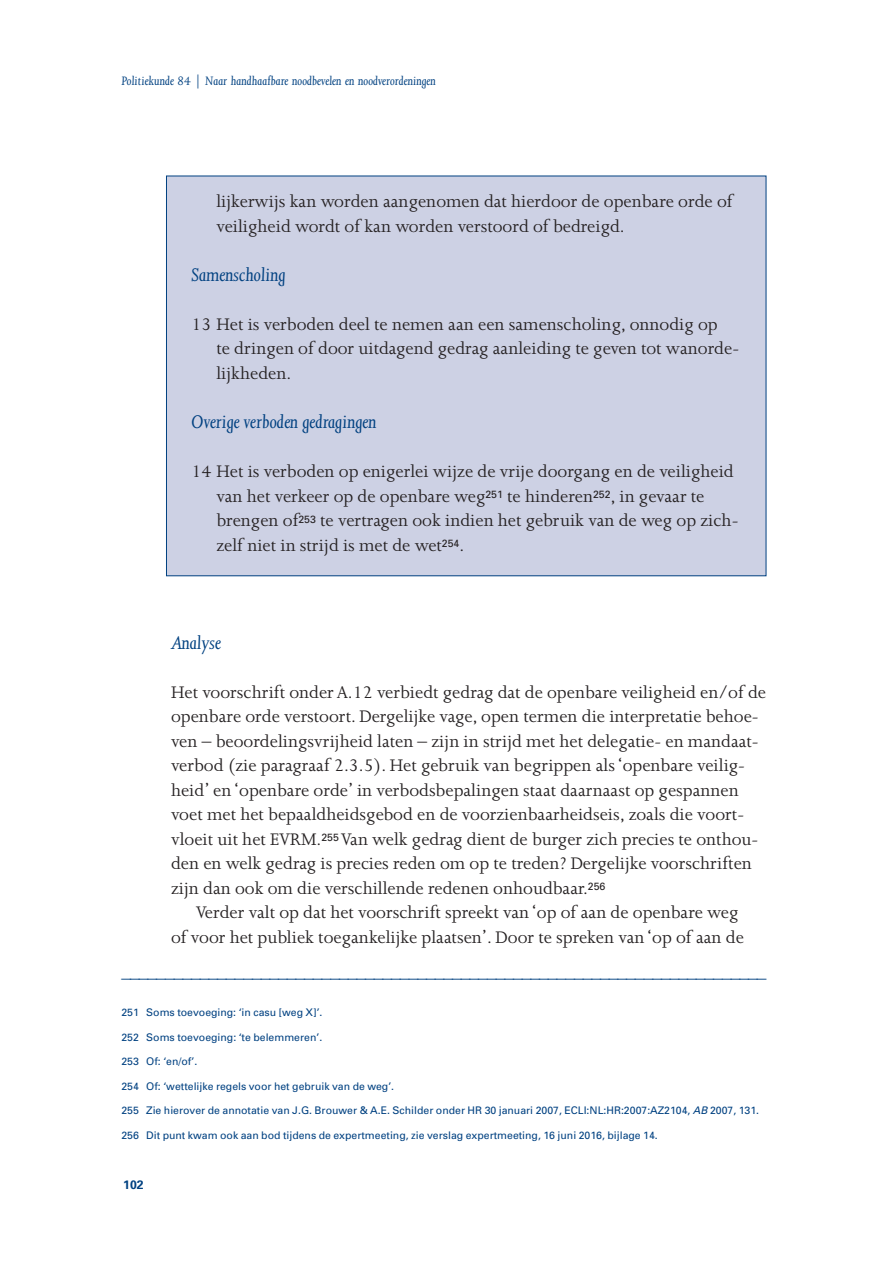
<style>
.page{position:relative;width:888px;height:1261px;background:#fff}
.page>*{position:absolute;margin:0;border:0;box-sizing:border-box;transform-origin:0 0}
.t1{font:italic 21px "Joanna";color:#014181}
.t2{font:19.25px/24.5px "Joanna";color:#231f20}
.t3{font:19.25px "Joanna";color:#014181}
.t4{font:italic 14px "Joanna";color:#014181}
.t5{font:700 12.25px "Univers";color:#014181}
.t6{font:10.5px "Univers";color:#014181}
.s1{font-style:italic}
</style>
<div class="page">
<div style="left:167px;top:176px;width:599px;height:399px;background:#cdd1e4"></div>
<p class="t4" style="left:121px;top:76px;width:316px">Politiekunde 84 | Naar handhaafbare noodbevelen en noodverordeningen</p>
<p class="t2" style="left:216px;top:191px;width:518px">lijkerwijs kan worden aangenomen dat hierdoor de openbare orde of veiligheid wordt of kan worden verstoord of bedreigd.</p>
<p class="t1" style="left:192px;top:267px;width:96px">Samenscholing</p>
<p class="t2" style="left:216px;top:314px;width:524px;text-indent:-25px">13 Het is verboden deel te nemen aan een samenscholing, onnodig op<br>te dringen of door uitdagend gedrag aanleiding te geven tot wanorde&shy;lijkheden.</p>
<p class="t1" style="left:192px;top:414px;width:186px">Overige verboden gedragingen</p>
<p class="t2" style="left:216px;top:461px;width:524px;text-indent:-25px">14 Het is verboden op enigerlei wijze de vrije doorgang en de veiligheid van het verkeer op de openbare weg<sup>251</sup> te hinderen<sup>252</sup>, in gevaar te brengen of<sup>253</sup> te vertragen ook indien het gebruik van de weg op zich&shy;zelf niet in strijd is met de wet<sup>254</sup>.</p>
<p class="t1" style="left:171px;top:634px;width:51px">Analyse</p>
<p class="t2" style="left:171px;top:681px;width:597px">Het voorschrift onder A.12 verbiedt gedrag dat de openbare veiligheid en/of de openbare orde verstoort. Dergelijke vage, open termen die interpretatie behoe&shy;ven – beoordelingsvrijheid laten – zijn in strijd met het delegatie- en mandaat&shy;verbod (zie paragraaf 2.3.5). Het gebruik van begrippen als ‘openbare veilig&shy;heid’ en ‘openbare orde’ in verbodsbepalingen staat daarnaast op gespannen voet met het bepaaldheidsgebod en de voorzienbaarheidseis, zoals die voort&shy;vloeit uit het EVRM.<sup>255</sup> Van welk gedrag dient de burger zich precies te onthou&shy;den en welk gedrag is precies reden om op te treden? Dergelijke voorschriften zijn dan ook om die verschillende redenen onhoudbaar.<sup>256</sup></p>
<p class="t2" style="left:171px;top:902px;width:574px;text-align:right">Verder valt op dat het voorschrift spreekt van ‘op of aan de openbare weg<br>of voor het publiek toegankelijke plaatsen’. Door te spreken van ‘op of aan de</p>
<p class="t3" style="left:121px;top:971px;width:646px">––––––––––––––––––––––––––––––––––––––––––––––––––––––––––––––––––––––––––</p>
<p class="t6" style="left:121px;top:1008px;width:203px">251 Soms toevoeging: ‘in casu [weg X]’.</p>
<p class="t6" style="left:121px;top:1033px;width:202px">252 Soms toevoeging: ‘te belemmeren’.</p>
<p class="t6" style="left:121px;top:1057px;width:77px">253 Of: ‘en/of’.</p>
<p class="t6" style="left:121px;top:1082px;width:274px">254 Of: ‘wettelijke regels voor het gebruik van de weg’.</p>
<p class="t6" style="left:121px;top:1106px;width:639px">255 Zie hierover de annotatie van J.G. Brouwer &amp; A.E. Schilder onder HR 30 januari 2007, ECLI:NL:HR:2007:AZ2104, <span class="s1">AB</span>2007, 131.</p>
<p class="t6" style="left:121px;top:1131px;width:538px">256 Dit punt kwam ook aan bod tijdens de expertmeeting, zie verslag expertmeeting, 16 juni 2016, bijlage 14.</p>
<p class="t5" style="left:123px;top:1179px;width:22px">102</p>
</div>
